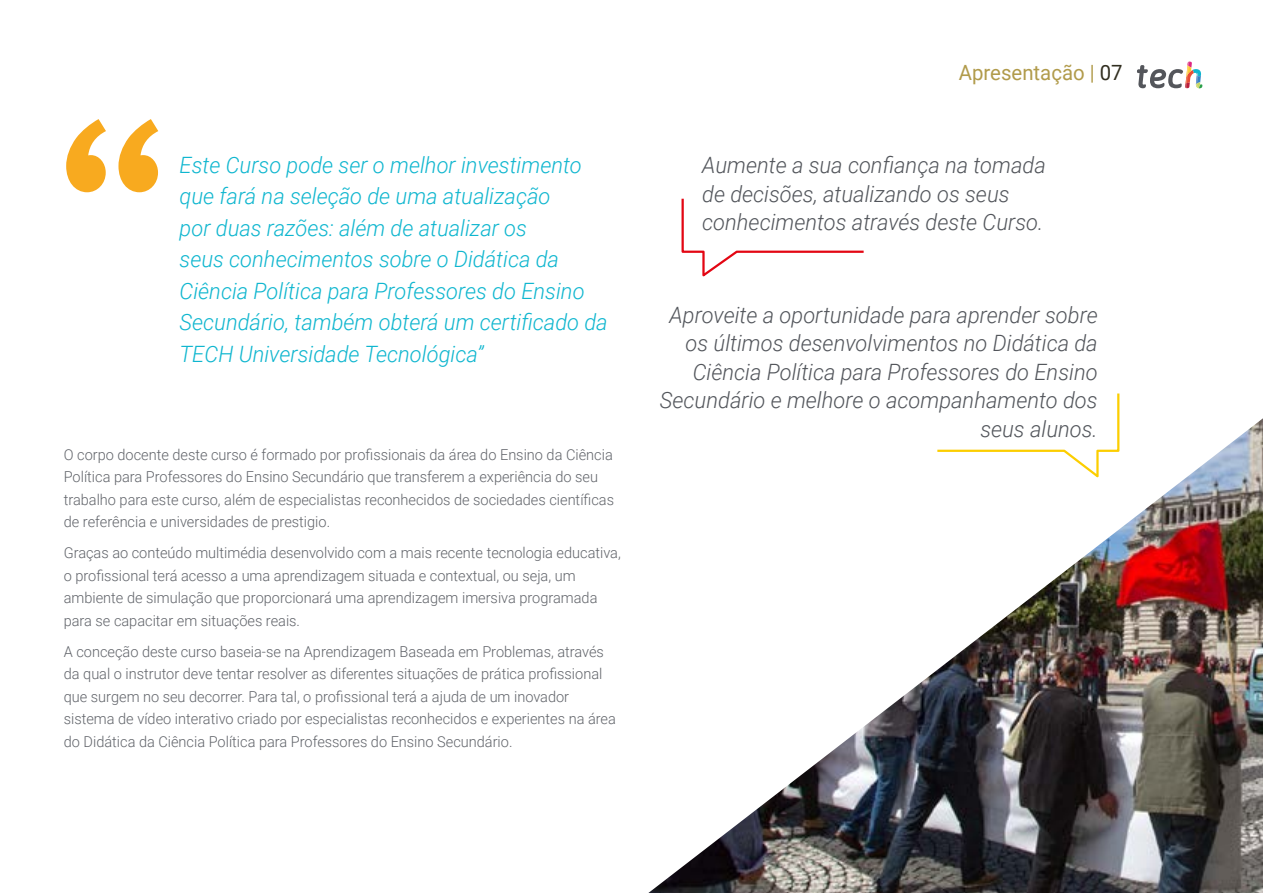
<style>
.page{position:relative;width:1263px;height:893px;background:#fff}
.page>*{position:absolute;margin:0;border:0;box-sizing:border-box;transform-origin:0 0}
.t1{font:italic 300 22.5px/28.5px "Roboto";color:#52555b;text-align:right}
.t2{font:italic 300 22.5px/31.5px "Roboto";color:#0fb6cf}
.t3{font:21px "Roboto";color:#b19b4b}
.t4{font:300 15px/22.5px "Roboto";color:#61646a}
.s1{color:#312e20}
</style>
<div class="page">
<svg style="left:66px;top:119px;width:92px;height:73px"></svg>
<img style="left:648px;top:418px;width:615px;height:475px">
<svg style="left:935px;top:393px;width:185px;height:88px"></svg>
<svg style="left:681px;top:198px;width:183px;height:79px"></svg>
<svg style="left:1137px;top:62px;width:65px;height:27px"></svg>
<p class="t2" style="left:180px;top:148px;width:430px">Este Curso pode ser o melhor investimento que fará na seleção de uma atualização<br>por duas razões: além de atualizar os<br>seus conhecimentos sobre o Didática da Ciência Política para Professores do Ensino Secundário, também obterá um certificado da TECH Universidade Tecnológica”</p>
<p class="t4" style="left:64px;top:443px;width:552px">O corpo docente deste curso é formado por profissionais da área do Ensino da Ciência Política para Professores do Ensino Secundário que transferem a experiência do seu trabalho para este curso, além de especialistas reconhecidos de sociedades científicas de referência e universidades de prestigio.</p>
<p class="t4" style="left:64px;top:541px;width:559px">Graças ao conteúdo multimédia desenvolvido com a mais recente tecnologia educativa, o profissional terá acesso a uma aprendizagem situada e contextual, ou seja, um ambiente de simulação que proporcionará uma aprendizagem imersiva programada para se capacitar em situações reais.</p>
<p class="t4" style="left:64px;top:640px;width:554px">A conceção deste curso baseia-se na Aprendizagem Baseada em Problemas, através da qual o instrutor deve tentar resolver as diferentes situações de prática profissional que surgem no seu decorrer. Para tal, o profissional terá a ajuda de um inovador sistema de vídeo interativo criado por especialistas reconhecidos e experientes na área do Didática da Ciência Política para Professores do Ensino Secundário.</p>
<h2 class="t3" style="left:959px;top:57px;width:165px">Apresentação | <span class="s1">07</span></h2>
<h1 class="t1" style="left:702px;top:150px;width:345px;text-align:left">Aumente a sua confiança na tomada de decisões, atualizando os seus conhecimentos através deste Curso.</h1>
<h1 class="t1" style="left:660px;top:300px;width:439px">Aproveite a oportunidade para aprender sobre os últimos desenvolvimentos no Didática da Ciência Política para Professores do Ensino Secundário e melhore o acompanhamento dos seus alunos.</h1>
</div>
